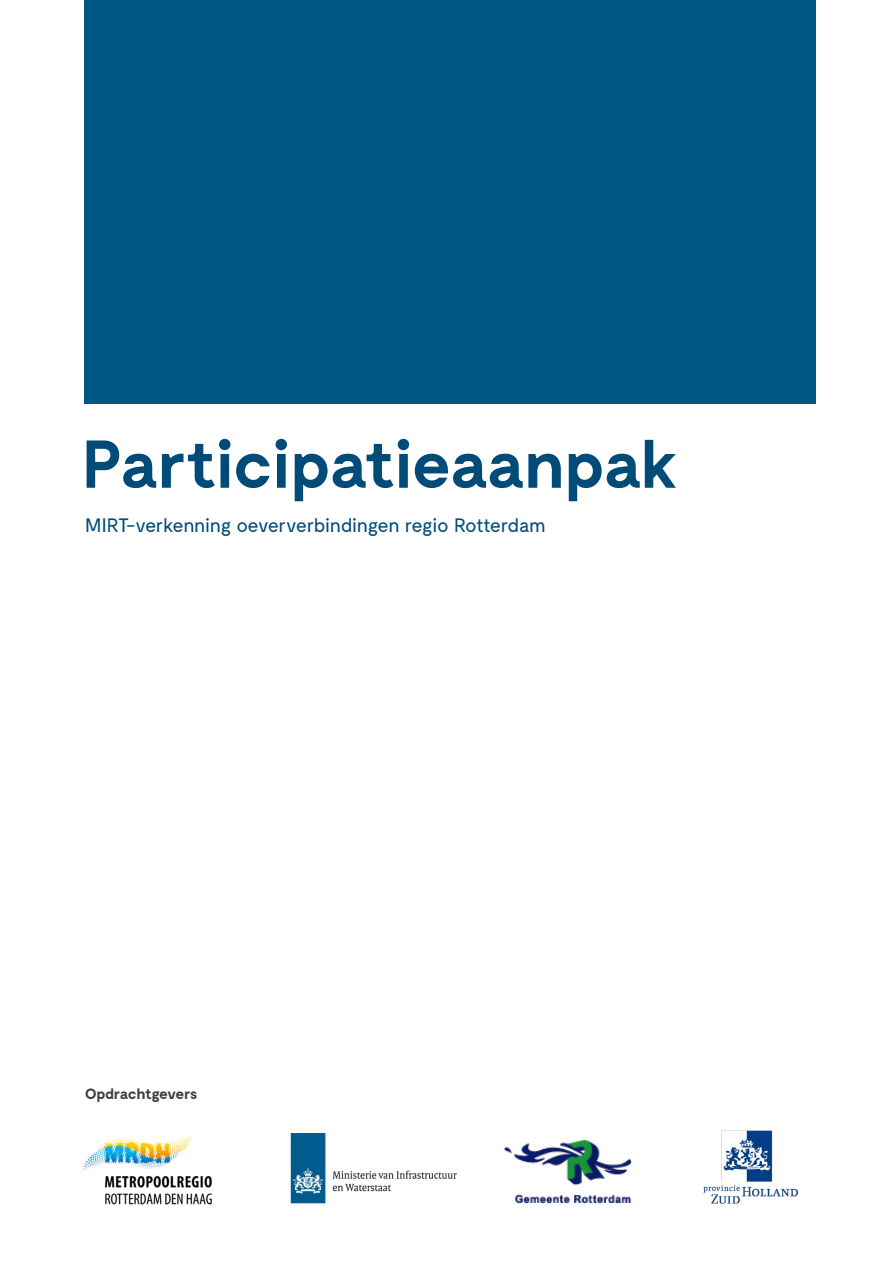
<style>
.page{position:relative;width:893px;height:1263px;background:#fff}
.page>*{position:absolute;margin:0;border:0;box-sizing:border-box;transform-origin:0 0}
.t1{font:700 67.5px "Moderat";letter-spacing:-.025em;color:#004b78}
.t2{font:19.35px "Moderat";letter-spacing:-.025em;color:#004b78}
.t3{font:700 15px "Moderat";letter-spacing:-.04em;color:#3c3c3b}
</style>
<div class="page">
<div style="left:84px;top:0;width:731px;height:404px;background:#005784"></div>
<img style="left:82px;top:1135px;width:130px;height:70px">
<img style="left:290px;top:1134px;width:167px;height:70px">
<img style="left:703px;top:1130px;width:96px;height:74px">
<img style="left:504px;top:1140px;width:128px;height:64px">
<p class="t1" style="left:82px;top:426px;width:598px">Participatieaanpak</p>
<p class="t2" style="left:85px;top:514px;width:462px">MIRT-verkenning oeververbindingen regio Rotterdam</p>
<p class="t3" style="left:85px;top:1085px;width:114px">Opdrachtgevers</p>
</div>
